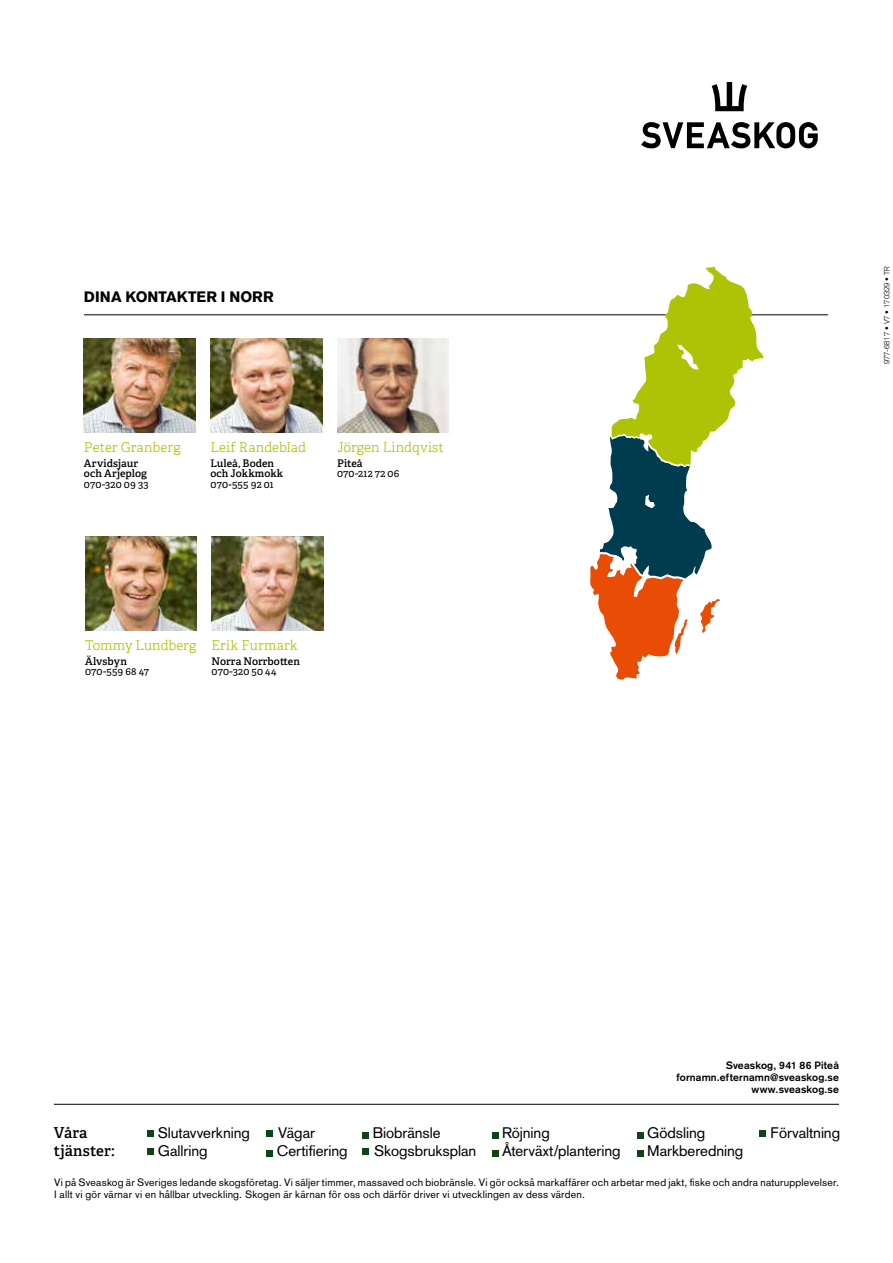
<style>
.page{position:relative;width:893px;height:1263px;background:#fff}
.page>*{position:absolute;margin:0;border:0;box-sizing:border-box;transform-origin:0 0}
.t1{font:15px/17.9px "Akzidenz Grotesk";letter-spacing:-.005em;color:#000}
.t2{font:700 15px "Akzidenz Grotesk BE";letter-spacing:.005em;color:#000}
.t3{font:600 15px/17.9px "Adelle";letter-spacing:.005em;color:#000}
.t4{font:300 13.5px "Adelle";letter-spacing:.005em;color:#aec306}
.t5{font:10.5px/12px "Akzidenz Grotesk";letter-spacing:.02em;color:#000}
.t6{font:600 10.5px/10.5px "Adelle";letter-spacing:.005em;color:#000}
.t7{font:700 10.5px/12px "Akzidenz Grotesk";letter-spacing:.015em;color:#000;text-align:right}
.t8{font:10.5px "Adelle";letter-spacing:.02em;color:#000}
.t9{font:300 7.5px "Akzidenz Grotesk";color:#000}
</style>
<div class="page">
<div style="left:50px;top:1099px;width:796px;height:15px;background:#000;opacity:.2"></div>
<hr style="left:54px;top:1104px;width:785px;height:1px;background:#000">
<svg style="left:637px;top:1132px;width:6px;height:6px"></svg>
<svg style="left:637px;top:1150px;width:6px;height:6px"></svg>
<svg style="left:759px;top:1131px;width:6px;height:6px"></svg>
<svg style="left:148px;top:1131px;width:6px;height:6px"></svg>
<svg style="left:148px;top:1149px;width:6px;height:6px"></svg>
<svg style="left:267px;top:1131px;width:6px;height:6px"></svg>
<svg style="left:267px;top:1150px;width:6px;height:6px"></svg>
<svg style="left:363px;top:1132px;width:6px;height:6px"></svg>
<svg style="left:363px;top:1149px;width:6px;height:6px"></svg>
<svg style="left:492px;top:1132px;width:6px;height:6px"></svg>
<svg style="left:492px;top:1150px;width:6px;height:6px"></svg>
<svg style="left:641px;top:122px;width:177px;height:26px"></svg>
<svg style="left:712px;top:82px;width:35px;height:29px"></svg>
<img style="left:84px;top:338px;width:112px;height:94px">
<img style="left:210px;top:338px;width:112px;height:94px">
<img style="left:337px;top:338px;width:112px;height:94px">
<img style="left:85px;top:536px;width:112px;height:94px">
<img style="left:212px;top:536px;width:111px;height:94px">
<hr style="left:84px;top:315px;width:744px;height:1px;background:#000">
<svg style="left:590px;top:266px;width:174px;height:414px"></svg>
<h1 class="t2" style="left:84px;top:288px;width:191px">DINA KONTAKTER I NORR</h1>
<p class="t4" style="left:84px;top:439px;width:98px">Peter Granberg</p>
<p class="t6" style="left:84px;top:458px;width:64px">Arvidsjaur och Arjeplog</p>
<p class="t8" style="left:84px;top:477px;width:66px">070-320 09 33</p>
<p class="t4" style="left:210px;top:439px;width:97px">Leif Randeblad</p>
<p class="t6" style="left:210px;top:458px;width:74px">Luleå, Boden och Jokkmokk</p>
<p class="t8" style="left:210px;top:477px;width:65px">070-555 92 01</p>
<p class="t4" style="left:337px;top:439px;width:108px">Jörgen Lindqvist</p>
<p class="t6" style="left:337px;top:458px;width:27px">Piteå</p>
<p class="t8" style="left:337px;top:467px;width:64px">070-212 72 06</p>
<p class="t4" style="left:85px;top:637px;width:113px">Tommy Lundberg</p>
<p class="t6" style="left:85px;top:656px;width:44px">Älvsbyn</p>
<p class="t8" style="left:85px;top:665px;width:66px">070-559 68 47</p>
<p class="t4" style="left:212px;top:637px;width:88px">Erik Furmark</p>
<p class="t6" style="left:212px;top:656px;width:90px">Norra Norrbotten</p>
<p class="t8" style="left:212px;top:665px;width:66px">070-320 50 44</p>
<p class="t9" style="left:882px;top:364px;width:99px;rotate:-90deg">977-6817 • V7 • 170329 • TR</p>
<p class="t7" style="left:676px;top:1059px;width:164px">Sveaskog, 941 86 Piteå fornamn.efternamn@sveaskog.se www.sveaskog.se</p>
<h1 class="t1" style="left:647px;top:1124px;width:98px">Gödsling<br>Markberedning</h1>
<h1 class="t3" style="left:54px;top:1124px;width:62px">Våra tjänster:</h1>
<h1 class="t1" style="left:277px;top:1124px;width:72px">Vägar<br>Certifiering</h1>
<h1 class="t1" style="left:373px;top:1124px;width:105px">Biobränsle<br>Skogsbruksplan</h1>
<h1 class="t1" style="left:502px;top:1124px;width:120px">Röjning<br>Återväxt/plantering</h1>
<p class="t5" style="left:54px;top:1177px;width:786px">Vi på Sveaskog är Sveriges ledande skogsföretag. Vi säljer timmer, massaved och biobränsle. Vi gör också markaffärer och arbetar med jakt, fiske och andra naturupplevelser.<br>I allt vi gör värnar vi en hållbar utveckling. Skogen är kärnan för oss och därför driver vi utvecklingen av dess värden.</p>
<h1 class="t1" style="left:158px;top:1124px;width:94px">Slutavverkning</h1>
<h1 class="t1" style="left:770px;top:1124px;width:71px">Förvaltning</h1>
<h1 class="t1" style="left:158px;top:1142px;width:51px">Gallring</h1>
</div>
